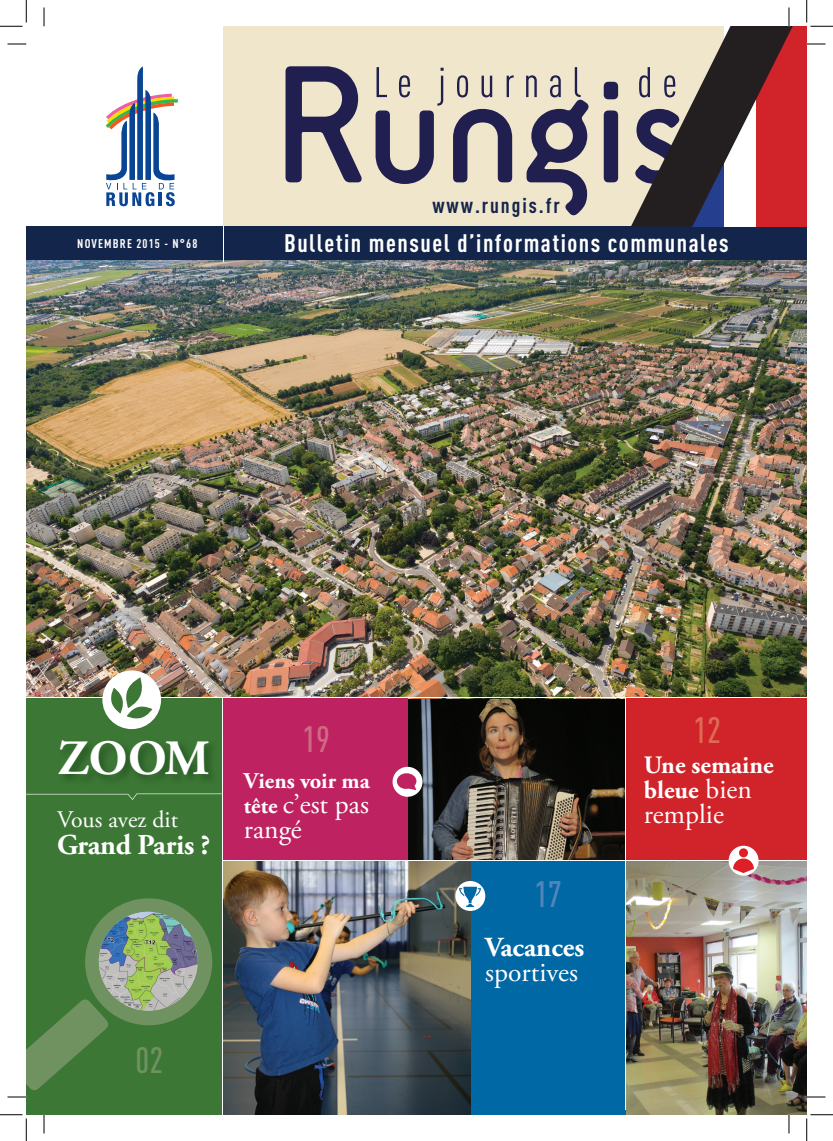
<style>
.page{position:relative;width:833px;height:1141px;background:#fff}
.page>*{position:absolute;margin:0;border:0;box-sizing:border-box;transform-origin:0 0}
.t1{font:500 36.25px "DIN Cond";color:#709260}
.t2{font:500 36.25px "DIN Cond";color:#dd6c53}
.t3{font:500 36.25px "DIN Cond";color:#5186bb}
.t4{font:500 36.25px "DIN Cond";color:#ce6b84}
.t5{font:700 28.75px "Adobe Garamond Pro";letter-spacing:-.01em;color:#fff}
.t6{font:27.5px/25px "Adobe Garamond Pro";color:#fff}
.t7{font:700 27.5px "Adobe Garamond Pro";color:#fff}
.t8{font:700 25px "DIN Cond";letter-spacing:.06em;color:#fff}
.t9{font:700 25px/25px "Adobe Garamond Pro";color:#fff}
.t10{font:23.75px "Adobe Garamond Pro";color:#fff}
.t11{font:700 22.5px "Adobe Garamond Pro";color:#fff}
.t12{font:700 21.25px "DIN Cond";letter-spacing:.09em;color:#13254a}
.t13{font:700 12.5px "DIN Cond";letter-spacing:.09em;color:#fff}
.s1{font-weight:700;font-size:22.5px}
.s2{font-weight:400;font-size:27.5px}
</style>
<div class="page">
<img style="left:407px;top:698px;width:217px;height:162px">
<div style="left:223px;top:26px;width:583px;height:200px;background:#efe6cc"></div>
<div style="left:26px;top:226px;width:780px;height:36px;background:#13254a"></div>
<svg style="left:285px;top:66px;width:76px;height:116px"></svg>
<svg style="left:453px;top:109px;width:59px;height:73px"></svg>
<svg style="left:603px;top:82px;width:14px;height:100px"></svg>
<svg style="left:375px;top:67px;width:68px;height:117px"></svg>
<svg style="left:457px;top:75px;width:11px;height:22px"></svg>
<svg style="left:481px;top:76px;width:11px;height:21px"></svg>
<svg style="left:506px;top:75px;width:7px;height:22px"></svg>
<svg style="left:526px;top:67px;width:62px;height:148px"></svg>
<svg style="left:106px;top:66px;width:72px;height:140px"></svg>
<img style="left:27px;top:261px;width:779px;height:436px">
<img style="left:625px;top:861px;width:181px;height:253px">
<hr style="left:223px;top:226px;width:1px;height:36px;background:#fff">
<div style="left:26px;top:698px;width:197px;height:416px;background:#3c7735"></div>
<div style="left:624px;top:698px;width:182px;height:162px;background:#d1232a"></div>
<div style="left:222px;top:698px;width:185px;height:162px;background:#bf2261"></div>
<div style="left:470px;top:860px;width:155px;height:254px;background:#0168a6"></div>
<img style="left:223px;top:861px;width:247px;height:253px">
<svg style="left:26px;top:793px;width:196px;height:7px"></svg>
<hr style="left:222px;top:697px;width:1px;height:417px;background:#fff">
<hr style="left:624px;top:697px;width:1px;height:412px;background:#fff">
<svg style="left:26px;top:898px;width:187px;height:192px"></svg>
<img style="left:99px;top:911px;width:98px;height:99px;border-radius:49px">
<hr style="left:222px;top:860px;width:584px;height:1px;background:#fff">
<svg style="left:455px;top:880px;width:30px;height:30px"></svg>
<svg style="left:458px;top:886px;width:22px;height:20px"></svg>
<svg style="left:728px;top:845px;width:30px;height:30px"></svg>
<svg style="left:732px;top:858px;width:21px;height:15px"></svg>
<svg style="left:738px;top:848px;width:9px;height:9px"></svg>
<div style="left:392px;top:766px;width:30px;height:30px;background:#fff;border-radius:50%"></div>
<svg style="left:396px;top:773px;width:20px;height:17px"></svg>
<div style="left:102px;top:670px;width:59px;height:59px;background:#fff;border-radius:50%"></div>
<svg style="left:110px;top:677px;width:42px;height:42px"></svg>
<svg style="left:8px;top:43px;width:18px;height:2px"></svg>
<svg style="left:8px;top:1096px;width:18px;height:1px"></svg>
<svg style="left:806px;top:1096px;width:19px;height:1px"></svg>
<svg style="left:43px;top:8px;width:2px;height:18px"></svg>
<svg style="left:43px;top:1114px;width:2px;height:19px"></svg>
<svg style="left:787px;top:1114px;width:2px;height:19px"></svg>
<svg style="left:0;top:0;width:27px;height:27px"></svg>
<svg style="left:0;top:1114px;width:27px;height:26px"></svg>
<svg style="left:631px;top:0;width:201px;height:226px"></svg>
<svg style="left:806px;top:1114px;width:26px;height:26px"></svg>
<p class="t13" style="left:77px;top:235px;width:121px">NOVEMBRE 2015 - N°68</p>
<p class="t12" style="left:432px;top:192px;width:129px">www.rungis.fr</p>
<p class="t8" style="left:284px;top:228px;width:446px">Bulletin mensuel d’informations communales</p>
<h1 class="t4" style="left:302px;top:717px;width:29px">19</h1>
<p class="t11" style="left:58px;top:768px;width:313px"><sup>ZOOM</sup> Viens voir ma</p>
<p class="t6" style="left:244px;top:793px;width:126px"><span class="s1">tête</span> c’est pas rangé</p>
<p class="t10" style="left:57px;top:804px;width:122px">Vous avez dit</p>
<p class="t5" style="left:57px;top:828px;width:154px">Grand Paris ?</p>
<h1 class="t1" style="left:135px;top:1038px;width:29px">02</h1>
<h1 class="t3" style="left:534px;top:872px;width:29px">17</h1>
<p class="t7" style="left:485px;top:930px;width:100px">Vacances</p>
<p class="t6" style="left:485px;top:960px;width:94px">sportives</p>
<h1 class="t2" style="left:693px;top:708px;width:29px">12</h1>
<p class="t9" style="left:643px;top:753px;width:131px">Une semaine bleue <span class="s2">bien</span></p>
<p class="t6" style="left:643px;top:802px;width:82px">remplie</p>
</div>
